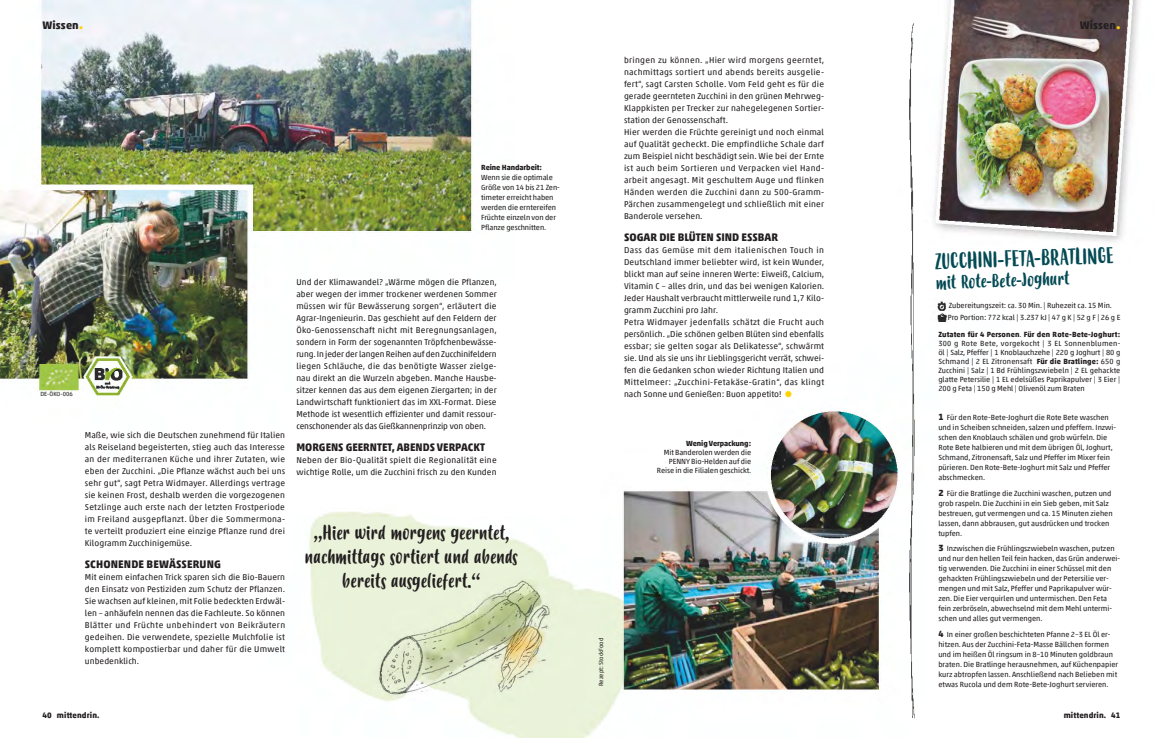
<style>
.page{position:relative;width:1163px;height:738px;background:#fff}
.page>*{position:absolute;margin:0;border:0;box-sizing:border-box;transform-origin:0 0}
.mit_Head_News_bold{font:22px "Budidaya";color:#044a54}
.mit_Head_Zitat{font:19px "Budidaya";letter-spacing:.01em;color:#231f20}
.mit_Head_News_bold-2{font:18px "Budidaya";color:#044a54}
.mit_Zwischenhead{font:700 11px "Akko For Penny";color:#231f20}
.mit_Fließtext_Akko{font:8.5px/12px "Akko For Penny";letter-spacing:.01em;color:#231f20;text-align:justify}
.mit_Fließtext_Initi{font:8.5px/12px "Akko For Penny";letter-spacing:.01em;color:#231f20;text-align:justify}
.t1{font:700 8px "Akko For Penny";letter-spacing:.01em;color:#231f20}
.mit_Fließtext_Zutat{font:7.5px/10px "Akko For Penny";color:#231f20}
.mit_BU_regular_7_5{font:7.5px/10px "Akko For Penny";letter-spacing:-.01em;color:#231f20}
.mit_BU_regular_7_5-2{font:6px "Akko For Penny";color:#231f20}
.s1{font-size:13px;color:#fed304}
.s2{font-weight:700}
.s3{color:#fed304}
.s4{font-weight:700;font-size:9px}
</style>
<div class="page">
<img style="left:0;top:0;width:1139px;height:737px">
<h3 class="mit_Zwischenhead" style="left:43px;top:18px;width:42px">Wissen<span class="s1">…</span></h3>
<h3 class="mit_Zwischenhead" style="left:1079px;top:18px;width:42px">Wissen<span class="s1">…</span></h3>
<p class="mit_BU_regular_7_5" style="left:481px;top:162px;width:80px"><span class="s2">Reine Handarbeit:<br></span>Wenn sie die optimale<br>Größe von 14 bis 21 Zen&shy;timeter erreicht haben werden die erntereifen<br>Früchte einzeln von der<br>Pflanze geschnitten.</p>
<p class="mit_BU_regular_7_5-2" style="left:40px;top:390px;width:34px">DE-ÖKO-006</p>
<p class="mit_Fließtext_Akko" style="left:85px;top:428px;width:202px">Maße, wie sich die Deutschen zunehmend für Italien als Reiseland begeisterten, stieg auch das Interesse an der mediterranen Küche und ihrer Zutaten, wie eben der Zucchini. „Die Pflanze wächst auch bei uns sehr gut“, sagt Petra Widmayer. Allerdings vertrage sie keinen Frost, deshalb werden die vorgezogenen Setzlinge auch erste nach der letzten Frostperiode im Freiland ausgepflanzt. Über die Sommermona&shy;te verteilt produziert eine einzige Pflanze rund drei Kilogramm Zucchinigemüse.</p>
<p class="mit_Zwischenhead" style="left:85px;top:556px;width:138px">SCHONENDE BEWÄSSERUNG</p>
<p class="mit_Fließtext_Akko" style="left:85px;top:570px;width:202px">Mit einem einfachen Trick sparen sich die Bio-Bauern den Einsatz von Pestiziden zum Schutz der Pflanzen.<br>Sie wachsen auf kleinen, mit Folie bedeckten Erdwäl&shy;len – anhäufeln nennen das die Fachleute. So können Blätter und Früchte unbehindert von Beikräutern gedeihen. Die verwendete, spezielle Mulchfolie ist komplett kompostierbar und daher für die Umwelt unbedenklich.</p>
<p class="mit_Fließtext_Akko" style="left:296px;top:275px;width:202px">Und der Klimawandel? „Wärme mögen die Pflanzen, aber wegen der immer trockener werdenen Sommer müssen wir für Bewässerung sorgen“, erläutert die Agrar-Ingenieurin. Das geschieht auf den Feldern der Öko-Genossenschaft nicht mit Beregnungsanlagen, sondern in Form der sogenannten Tröpfchenbewässe&shy;rung. In jeder der langen Reihen auf den Zucchinifeldern liegen Schläuche, die das benötigte Wasser zielge&shy;nau direkt an die Wurzeln abgeben. Manche Hausbe&shy;sitzer kennen das aus dem eigenen Ziergarten; in der Landwirtschaft funktioniert das im XXL-Format. Diese Methode ist wesentlich effizienter und damit ressour&shy;censchonender als das Gießkannenprinzip von oben.</p>
<p class="mit_Zwischenhead" style="left:296px;top:439px;width:190px">MORGENS GEERNTET, ABENDS VERPACKT</p>
<p class="mit_Fließtext_Initi" style="left:296px;top:453px;width:202px">Neben der Bio-Qualität spielt die Regionalität eine wichtige Rolle, um die Zucchini frisch zu den Kunden</p>
<p class="mit_Head_Zitat" style="left:313px;top:521px;width:197px">„Hier wird morgens geerntet,</p>
<p class="mit_Head_Zitat" style="left:305px;top:545px;width:214px">nachmittags sortiert und abends</p>
<p class="mit_Head_Zitat" style="left:342px;top:569px;width:140px">bereits ausgeliefert.“</p>
<p class="mit_Fließtext_Initi" style="left:624px;top:54px;width:202px">bringen zu können. „Hier wird morgens geerntet, nachmittags sortiert und abends bereits ausgelie&shy;fert“, sagt Carsten Scholle. Vom Feld geht es für die gerade geernteten Zucchini in den grünen Mehrweg-Klappkisten per Trecker zur nahegelegenen Sortier&shy;station der Genossenschaft.</p>
<p class="mit_Fließtext_Initi" style="left:624px;top:126px;width:201px">Hier werden die Früchte gereinigt und noch einmal auf Qualität gecheckt. Die empfindliche Schale darf zum Beispiel nicht beschädigt sein. Wie bei der Ernte ist auch beim Sortieren und Verpacken viel Hand&shy;arbeit angesagt. Mit geschultem Auge und flinken Händen werden die Zucchini dann zu 500-Gramm-Pärchen zusammengelegt und schließlich mit einer Banderole versehen.</p>
<p class="mit_Zwischenhead" style="left:624px;top:230px;width:155px">SOGAR DIE BLÜTEN SIND ESSBAR</p>
<p class="mit_Fließtext_Initi" style="left:624px;top:244px;width:202px">Dass das Gemüse mit dem italienischen Touch in Deutschland immer beliebter wird, ist kein Wunder, blickt man auf seine inneren Werte: Eiweiß, Calcium, Vitamin C – alles drin, und das bei wenigen Kalorien.<br>Jeder Haushalt verbraucht mittlerweile rund 1,7 Kilo&shy;gramm Zucchini pro Jahr.</p>
<p class="mit_Fließtext_Initi" style="left:624px;top:316px;width:202px">Petra Widmayer jedenfalls schätzt die Frucht auch persönlich. „Die schönen gelben Blüten sind ebenfalls essbar; sie gelten sogar als Delikatesse“, schwärmt sie. Und als sie uns ihr Lieblingsgericht verrät, schwei&shy;fen die Gedanken schon wieder Richtung Italien und Mittelmeer: „Zucchini-Fetakäse-Gratin“, das klingt nach Sonne und Genießen: Buon appetito! <span class="s3">●</span></p>
<p class="mit_BU_regular_7_5" style="left:656px;top:439px;width:96px;line-height:9px;text-align:right"><span class="s2">Wenig Verpackung:<br></span>Mit Banderolen werden die<br>PENNY Bio-Helden auf die<br>Reise in die Filialen geschickt.</p>
<p class="mit_BU_regular_7_5-2" style="left:597px;top:685px;width:50px;rotate:-90deg">Rezept: StockFood</p>
<p class="mit_Head_News_bold" style="left:934px;top:249px;width:180px;rotate:-2deg">ZUCCHINI-FETA-BRATLINGE</p>
<p class="mit_Head_News_bold-2" style="left:935px;top:272px;width:135px;rotate:-2deg">mit Rote-Bete-Joghurt</p>
<p class="mit_Fließtext_Zutat" style="left:948px;top:300px;width:165px">Zubereitungszeit: ca. 30 Min. | Ruhezeit ca. 15 Min.</p>
<p class="mit_Fließtext_Zutat" style="left:947px;top:312px;width:174px">Pro Portion: 772 kcal | 3.237 kJ | 47 g K | 52 g F | 26 g E</p>
<p class="mit_Fließtext_Zutat" style="left:938px;top:329px;width:183px;line-height:9px;text-align:justify"><span class="s2">Zutaten für 4 Personen</span>. <span class="s2">Für den Rote-Bete-Joghurt:<br></span>300 g Rote Bete, vorgekocht | 3 EL Sonnenblumen&shy;öl | Salz, Pfeffer | 1 Knoblauchzehe | 220 g Joghurt | 80 g Schmand | 2 EL Zitronensaft <span class="s2">Für die Bratlinge:</span> 650 g Zucchini | Salz | 1 Bd Frühlingszwiebeln | 2 EL gehackte glatte Petersilie | 1 EL edelsüßes Paprikapulver | 3 Eier | 200 g Feta | 150 g Mehl | Olivenöl zum Braten</p>
<p class="mit_Fließtext_Zutat" style="left:938px;top:412px;width:179px"><span class="s4">1</span> Für den Rote-Bete-Joghurt die Rote Bete waschen und in Scheiben schneiden, salzen und pfeffern. Inzwi&shy;schen den Knoblauch schälen und grob würfeln. Die Rote Bete halbieren und mit dem übrigen Öl, Joghurt, Schmand, Zitronensaft, Salz und Pfeffer im Mixer fein pürieren. Den Rote-Bete-Joghurt mit Salz und Pfeffer abschmecken.</p>
<p class="mit_Fließtext_Zutat" style="left:938px;top:487px;width:176px"><span class="s4">2</span> Für die Bratlinge die Zucchini waschen, putzen und grob raspeln. Die Zucchini in ein Sieb geben, mit Salz bestreuen, gut vermengen und ca. 15 Minuten ziehen lassen, dann abbrausen, gut ausdrücken und trocken tupfen.</p>
<p class="mit_Fließtext_Zutat" style="left:938px;top:543px;width:183px"><span class="s4">3</span> Inzwischen die Frühlingszwiebeln waschen, putzen und nur den hellen Teil fein hacken, das Grün anderwei&shy;tig verwenden. Die Zucchini in einer Schüssel mit den gehackten Frühlingszwiebeln und der Petersilie ver&shy;mengen und mit Salz, Pfeffer und Paprikapulver wür&shy;zen. Die Eier verquirlen und untermischen. Den Feta fein zerbröseln, abwechselnd mit dem Mehl untermi&shy;schen und alles gut vermengen.</p>
<p class="mit_Fließtext_Zutat" style="left:938px;top:629px;width:181px"><span class="s4">4</span> In einer großen beschichteten Pfanne 2–3 EL Öl er&shy;hitzen. Aus der Zucchini-Feta-Masse Bällchen formen und im heißen Öl ringsum in 8–10 Minuten goldbraun braten. Die Bratlinge herausnehmen, auf Küchenpapier kurz abtropfen lassen. Anschließend nach Belieben mit etwas Rucola und dem Rote-Bete-Joghurt servieren.</p>
<p class="t1" style="left:43px;top:709px;width:58px">40 mittendrin.</p>
<p class="t1" style="left:1063px;top:709px;width:58px">mittendrin. 41</p>
</div>
